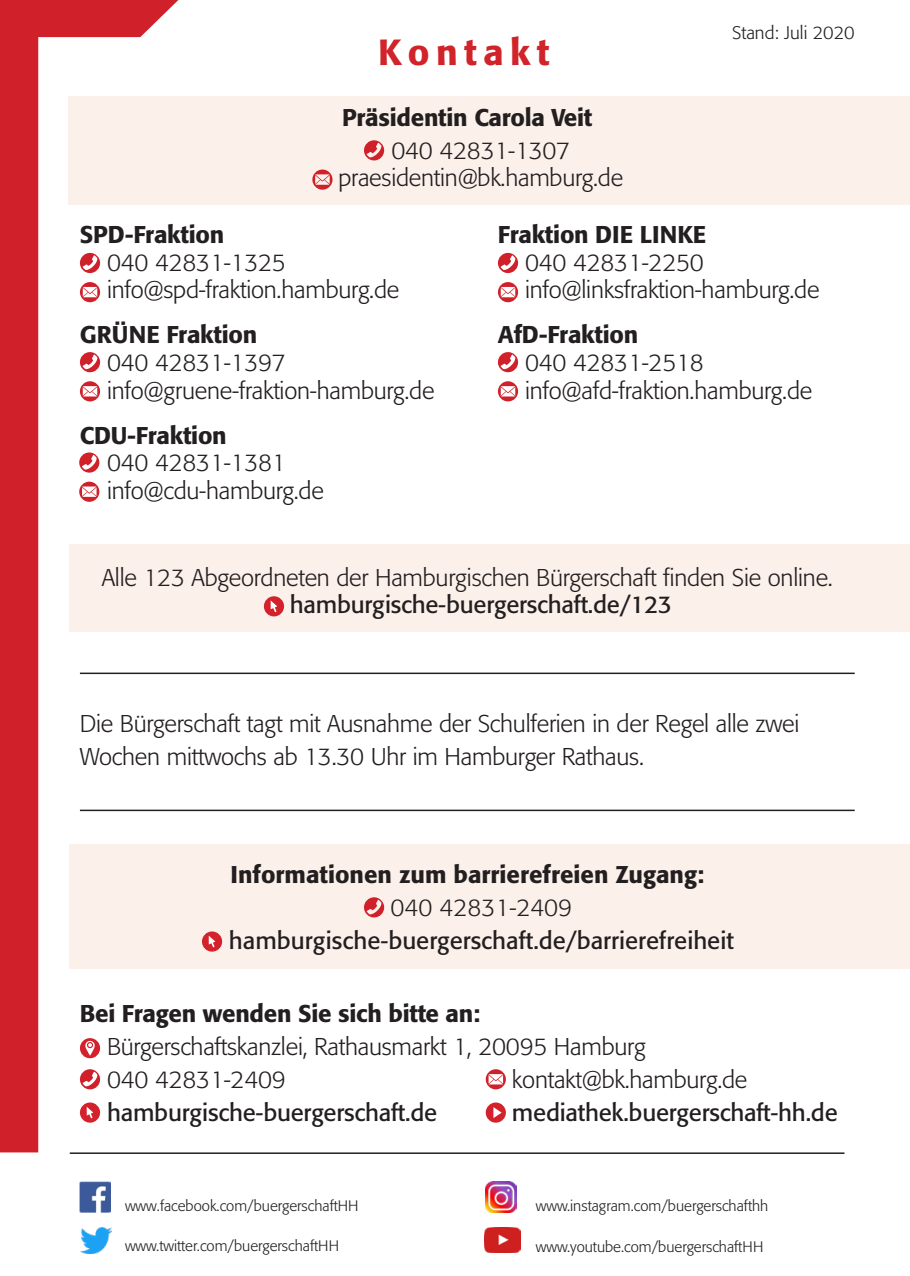
<style>
.page{position:relative;width:910px;height:1276px;background:#fff}
.page>*{position:absolute;margin:0;border:0;box-sizing:border-box;transform-origin:0 0}
.t1{font:500 36px "Formata BQ";letter-spacing:.18em;color:#d1232a}
.t2{font:300 24px/33px "Formata BQ";letter-spacing:-.01em;color:#231f20}
.t3{font:500 24px/33px "Formata BQ";letter-spacing:-.01em;color:#231f20}
.t4{font:24px "Formata BQ";letter-spacing:-.01em;color:#231f20}
.t5{font:300 18px "Formata BQ";color:#231f20}
.t6{font:300 15px "Formata BQ";color:#231f20}
.s1{font-weight:300}
.s2{font-weight:400}
.s3{font-weight:500}
</style>
<div class="page">
<div style="left:69px;top:96px;width:841px;height:108px;background:#fbf0ea"></div>
<div style="left:70px;top:544px;width:840px;height:88px;background:#fbf0ea"></div>
<div style="left:70px;top:844px;width:840px;height:125px;background:#fbf0ea"></div>
<hr style="left:80px;top:672px;width:775px;height:2px;background:#231f20">
<hr style="left:80px;top:809px;width:775px;height:2px;background:#231f20">
<img style="left:80px;top:1181px;width:31px;height:31px">
<img style="left:80px;top:1227px;width:32px;height:26px">
<img style="left:486px;top:1181px;width:30px;height:31px">
<img style="left:484px;top:1227px;width:36px;height:25px">
<hr style="left:70px;top:1152px;width:774px;height:2px;background:#231f20">
<svg style="left:0;top:0;width:178px;height:1152px"></svg>
<svg style="left:80px;top:253px;width:20px;height:20px"></svg>
<svg style="left:80px;top:282px;width:20px;height:20px"></svg>
<svg style="left:80px;top:352px;width:20px;height:20px"></svg>
<svg style="left:80px;top:381px;width:20px;height:20px"></svg>
<svg style="left:79px;top:452px;width:20px;height:20px"></svg>
<svg style="left:79px;top:482px;width:20px;height:20px"></svg>
<svg style="left:364px;top:140px;width:20px;height:20px"></svg>
<svg style="left:312px;top:169px;width:21px;height:21px"></svg>
<svg style="left:498px;top:253px;width:20px;height:20px"></svg>
<svg style="left:498px;top:282px;width:20px;height:20px"></svg>
<svg style="left:498px;top:352px;width:20px;height:20px"></svg>
<svg style="left:498px;top:381px;width:20px;height:20px"></svg>
<svg style="left:364px;top:897px;width:20px;height:20px"></svg>
<svg style="left:80px;top:1069px;width:20px;height:20px"></svg>
<svg style="left:486px;top:1069px;width:20px;height:20px"></svg>
<div style="left:80px;top:1038px;width:20px;height:20px;background:#d3222b;border-radius:50%"></div>
<svg style="left:85px;top:1040px;width:10px;height:15px"></svg>
<div style="left:486px;top:1102px;width:20px;height:20px;background:#d3222b;border-radius:50%"></div>
<svg style="left:493px;top:1107px;width:9px;height:11px"></svg>
<div style="left:80px;top:1102px;width:20px;height:20px;background:#d3222b;border-radius:50%"></div>
<svg style="left:87px;top:1107px;width:6px;height:11px"></svg>
<div style="left:202px;top:931px;width:20px;height:20px;background:#d3222b;border-radius:50%"></div>
<svg style="left:209px;top:936px;width:6px;height:11px"></svg>
<div style="left:264px;top:596px;width:20px;height:20px;background:#d3222b;border-radius:50%"></div>
<svg style="left:271px;top:601px;width:6px;height:11px"></svg>
<p class="t1" style="left:378px;top:31px;width:173px">Kontakt</p>
<p class="t3" style="left:391px;top:100px;width:202px;text-indent:-49px">Präsidentin Carola Veit<br><span class="s1">040 42831-1307</span></p>
<p class="t2" style="left:338px;top:161px;width:286px">praesidentin@bk.hamburg.de</p>
<p class="t5" style="left:732px;top:22px;width:124px">Stand: Juli 2020</p>
<p class="t3" style="left:80px;top:218px;width:146px">SPD-Fraktion</p>
<p class="t2" style="left:107px;top:246px;width:180px">040 42831-1325</p>
<p class="t2" style="left:107px;top:274px;width:294px">info@spd-fraktion.hamburg.de</p>
<p class="t3" style="left:80px;top:318px;width:179px">GRÜNE Fraktion</p>
<p class="t2" style="left:107px;top:346px;width:180px">040 42831-1397</p>
<p class="t2" style="left:107px;top:374px;width:329px">info@gruene-fraktion-hamburg.de</p>
<p class="t3" style="left:80px;top:418px;width:148px">CDU-Fraktion</p>
<p class="t2" style="left:107px;top:446px;width:180px">040 42831-1381</p>
<p class="t2" style="left:107px;top:474px;width:218px">info@cdu-hamburg.de</p>
<p class="t3" style="left:498px;top:218px;width:210px">Fraktion DIE LINKE</p>
<p class="t2" style="left:525px;top:246px;width:180px">040 42831-2250</p>
<p class="t2" style="left:525px;top:274px;width:296px">info@linksfraktion-hamburg.de</p>
<p class="t3" style="left:498px;top:318px;width:142px">AfD-Fraktion</p>
<p class="t2" style="left:525px;top:346px;width:180px">040 42831-2518</p>
<p class="t2" style="left:525px;top:374px;width:289px">info@afd-fraktion.hamburg.de</p>
<p class="t2" style="left:290px;top:563px;width:545px;line-height:27.6px;text-indent:-188px">Alle 123 Abgeordneten der Hamburgischen Bürgerschaft finden Sie online. <span class="s2">hamburgische-buergerschaft.de/123</span></p>
<p class="t2" style="left:80px;top:707px;width:721px">Die Bürgerschaft tagt mit Ausnahme der Schulferien in der Regel alle zwei<br>Wochen mittwochs ab 13.30 Uhr im Hamburger Rathaus.</p>
<p class="t3" style="left:231px;top:858px;width:475px">Informationen zum barrierefreien Zugang:</p>
<p class="t2" style="left:390px;top:891px;width:183px">040 42831-2409</p>
<p class="t4" style="left:229px;top:926px;width:506px">hamburgische-buergerschaft.de/barrierefreiheit</p>
<p class="t2" style="left:107px;top:997px;width:540px;text-indent:-27px"><span class="s3">Bei Fragen wenden Sie sich bitte an:<br></span>Bürgerschaftskanzlei, Rathausmarkt 1, 20095 Hamburg</p>
<p class="t2" style="left:107px;top:1063px;width:180px">040 42831-2409</p>
<p class="t2" style="left:512px;top:1063px;width:237px">kontakt@bk.hamburg.de</p>
<p class="t4" style="left:107px;top:1098px;width:332px">hamburgische-buergerschaft.de</p>
<p class="t4" style="left:512px;top:1098px;width:327px">mediathek.buergerschaft-hh.de</p>
<p class="t6" style="left:125px;top:1197px;width:235px">www.facebook.com/buergerschaftHH</p>
<p class="t6" style="left:125px;top:1237px;width:216px">www.twitter.com/buergerschaftHH</p>
<p class="t6" style="left:536px;top:1197px;width:234px">www.instagram.com/buergerschafthh</p>
<p class="t6" style="left:536px;top:1237px;width:229px">www.youtube.com/buergerschaftHH</p>
</div>
